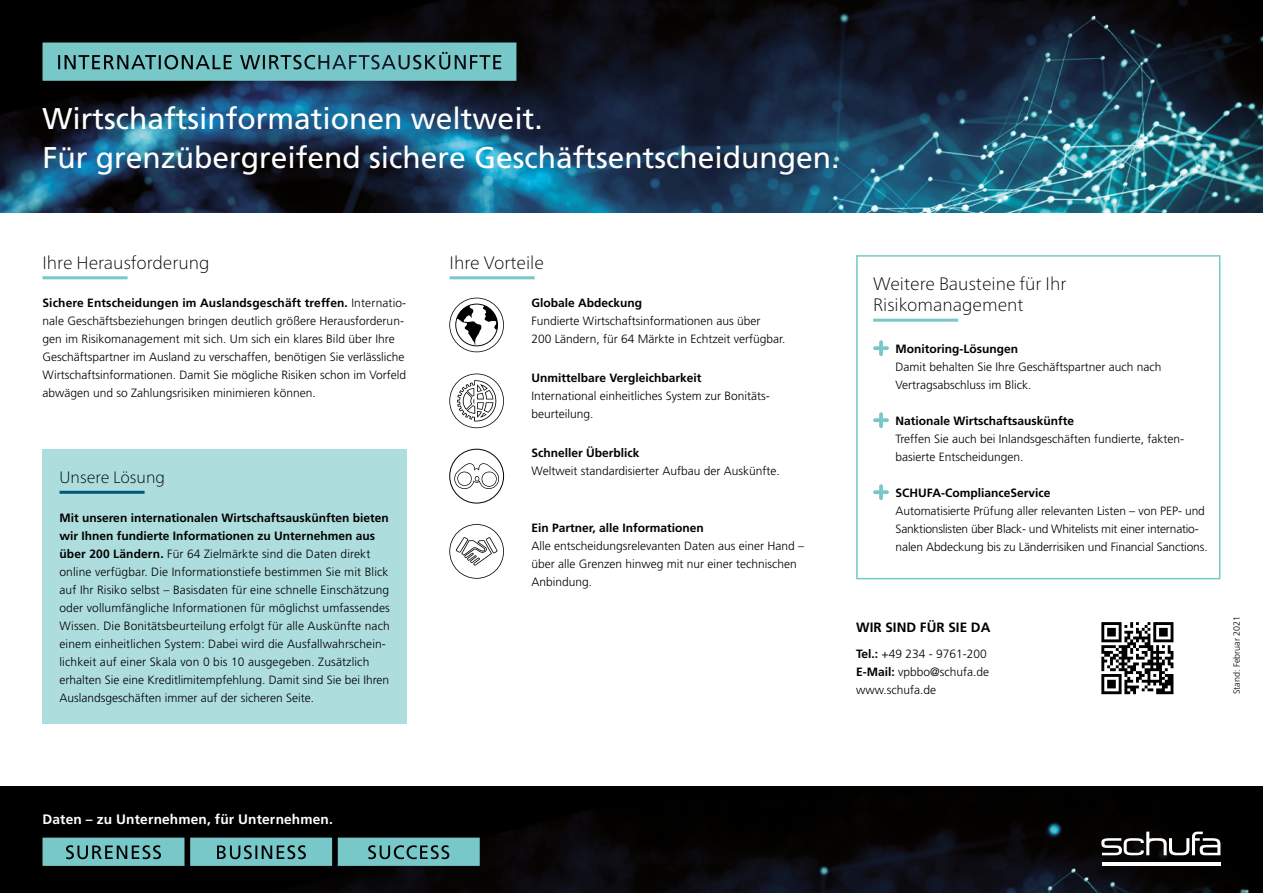
<style>
.page{position:relative;width:1263px;height:893px;background:#fff}
.page>*{position:absolute;margin:0;border:0;box-sizing:border-box;transform-origin:0 0}
.t1{font:30px/39px "Frutiger LT";color:#fff}
.t2{font:100 18px/21px "Frutiger Neue LT Pro";color:#000}
.t3{font:100 16.5px "Frutiger Neue LT Pro";color:#000}
.t4{font:700 13.65px "Frutiger LT";letter-spacing:.01em;color:#fff}
.t5{font:700 13.5px "Frutiger LT";color:#000}
.t6{font:300 12px/18px "Frutiger LT";color:#000}
.t7{font:700 12px "Frutiger LT";color:#000}
.t8{font:300 9px "Frutiger LT";color:#000}
.s1{font-weight:700}
</style>
<div class="page">
<img style="left:0;top:0;width:1263px;height:213px">
<svg style="left:43px;top:43px;width:473px;height:38px;background:#6ab0b2"></svg>
<hr style="left:43px;top:276px;width:85px;height:3px;background:#78c7c9">
<hr style="left:450px;top:276px;width:85px;height:3px;background:#78c7c9">
<div style="left:43px;top:449px;width:364px;height:274px;background:#aeddde"></div>
<hr style="left:60px;top:491px;width:85px;height:3px;background:#005776">
<div style="left:856px;top:255px;width:364px;height:324px;border:2px solid #78c7c9"></div>
<svg style="left:873px;top:340px;width:16px;height:16px"></svg>
<svg style="left:873px;top:412px;width:16px;height:16px"></svg>
<svg style="left:873px;top:484px;width:16px;height:16px"></svg>
<hr style="left:873px;top:319px;width:85px;height:3px;background:#78c7c9">
<svg style="left:1101px;top:622px;width:72px;height:72px"></svg>
<img style="left:0;top:787px;width:1263px;height:106px">
<svg style="left:43px;top:838px;width:141px;height:28px;background:#69afb1"></svg>
<svg style="left:190px;top:838px;width:142px;height:28px;background:#6ab0b2"></svg>
<svg style="left:338px;top:838px;width:142px;height:28px;background:#6db4b6"></svg>
<hr style="left:1102px;top:862px;width:118px;height:4px;background:#fff">
<svg style="left:1101px;top:832px;width:119px;height:23px"></svg>
<svg style="left:449px;top:298px;width:55px;height:54px"></svg>
<svg style="left:449px;top:374px;width:55px;height:54px"></svg>
<svg style="left:449px;top:524px;width:55px;height:55px"></svg>
<div style="left:449px;top:449px;width:55px;height:54px;border:1px solid #000;border-radius:50%"></div>
<svg style="left:454px;top:463px;width:45px;height:26px"></svg>
<h1 class="t1" style="left:43px;top:99px;width:798px">Wirtschaftsinformationen weltweit.<br>Für grenzübergreifend sichere Geschäftsentscheidungen.</h1>
<h2 class="t2" style="left:43px;top:252px;width:168px">Ihre Herausforderung</h2>
<h2 class="t2" style="left:450px;top:252px;width:96px">Ihre Vorteile</h2>
<p class="t6" style="left:43px;top:294px;width:365px"><span class="s1">Sichere Entscheidungen im Auslandsgeschäft treffen.</span> Internatio&shy;nale Geschäftsbeziehungen bringen deutlich größere Herausforderun&shy;gen im Risikomanagement mit sich. Um sich ein klares Bild über Ihre Geschäftspartner im Ausland zu verschaffen, benötigen Sie verlässliche Wirtschaftsinformationen. Damit Sie mögliche Risiken schon im Vorfeld abwägen und so Zahlungsrisiken minimieren können.</p>
<p class="t7" style="left:531px;top:295px;width:112px">Globale Abdeckung</p>
<p class="t6" style="left:531px;top:312px;width:255px">Fundierte Wirtschaftsinformationen aus über<br>200 Ländern, für 64 Märkte in Echtzeit verfügbar.</p>
<p class="t7" style="left:531px;top:371px;width:171px">Unmittelbare Vergleichbarkeit</p>
<p class="t6" style="left:531px;top:387px;width:240px">International einheitliches System zur Bonitäts&shy;beurteilung.</p>
<p class="t7" style="left:531px;top:446px;width:110px">Schneller Überblick</p>
<p class="t6" style="left:531px;top:462px;width:250px">Weltweit standardisierter Aufbau der Auskünfte.</p>
<h3 class="t3" style="left:60px;top:467px;width:107px">Unsere Lösung</h3>
<p class="t6" style="left:60px;top:509px;width:332px"><span class="s1">Mit unseren internationalen Wirtschaftsauskünften bieten wir Ihnen fundierte Informationen zu Unternehmen aus über 200 Ländern.</span> Für 64 Zielmärkte sind die Daten direkt online verfügbar. Die Informationstiefe bestimmen Sie mit Blick auf Ihr Risiko selbst – Basisdaten für eine schnelle Einschätzung oder vollumfängliche Informationen für möglichst umfassendes Wissen. Die Bonitätsbeurteilung erfolgt für alle Auskünfte nach einem einheitlichen System: Dabei wird die Ausfallwahrschein&shy;lichkeit auf einer Skala von 0 bis 10 ausgegeben. Zusätzlich erhalten Sie eine Kreditlimitempfehlung. Damit sind Sie bei Ihren Auslandsgeschäften immer auf der sicheren Seite.</p>
<p class="t7" style="left:531px;top:521px;width:174px">Ein Partner, alle Informationen</p>
<p class="t6" style="left:531px;top:537px;width:274px">Alle entscheidungsrelevanten Daten aus einer Hand – über alle Grenzen hinweg mit nur einer technischen<br>Anbindung.</p>
<h2 class="t2" style="left:873px;top:273px;width:195px">Weitere Bausteine für Ihr<br>Risikomanagement</h2>
<p class="t7" style="left:895px;top:341px;width:124px">Monitoring-Lösungen</p>
<p class="t6" style="left:895px;top:358px;width:267px">Damit behalten Sie Ihre Geschäftspartner auch nach<br>Vertragsabschluss im Blick.</p>
<p class="t7" style="left:895px;top:413px;width:180px">Nationale Wirtschaftsauskünfte</p>
<p class="t6" style="left:895px;top:430px;width:290px">Treffen Sie auch bei Inlandsgeschäften fundierte, fakten&shy;basierte Entscheidungen.</p>
<p class="t7" style="left:895px;top:485px;width:156px">SCHUFA-ComplianceService</p>
<p class="t6" style="left:895px;top:502px;width:314px">Automatisierte Prüfung aller relevanten Listen – von PEP- und<br>Sanktionslisten über Black- und Whitelists mit einer internatio‑ nalen Abdeckung bis zu Länderrisiken und Financial Sanctions.</p>
<p class="t5" style="left:856px;top:619px;width:136px">WIR SIND FÜR SIE DA</p>
<p class="t6" style="left:856px;top:645px;width:134px"><span class="s1">Tel.:</span> +49 234 - 9761-200<br><span class="s1">E-Mail:</span> vpbbo@schufa.de www.schufa.de</p>
<p class="t8" style="left:1232px;top:694px;width:80px;rotate:-90deg">Stand: Februar 2021</p>
<p class="t4" style="left:43px;top:811px;width:292px">Daten – zu Unternehmen, für Unternehmen.</p>
</div>
